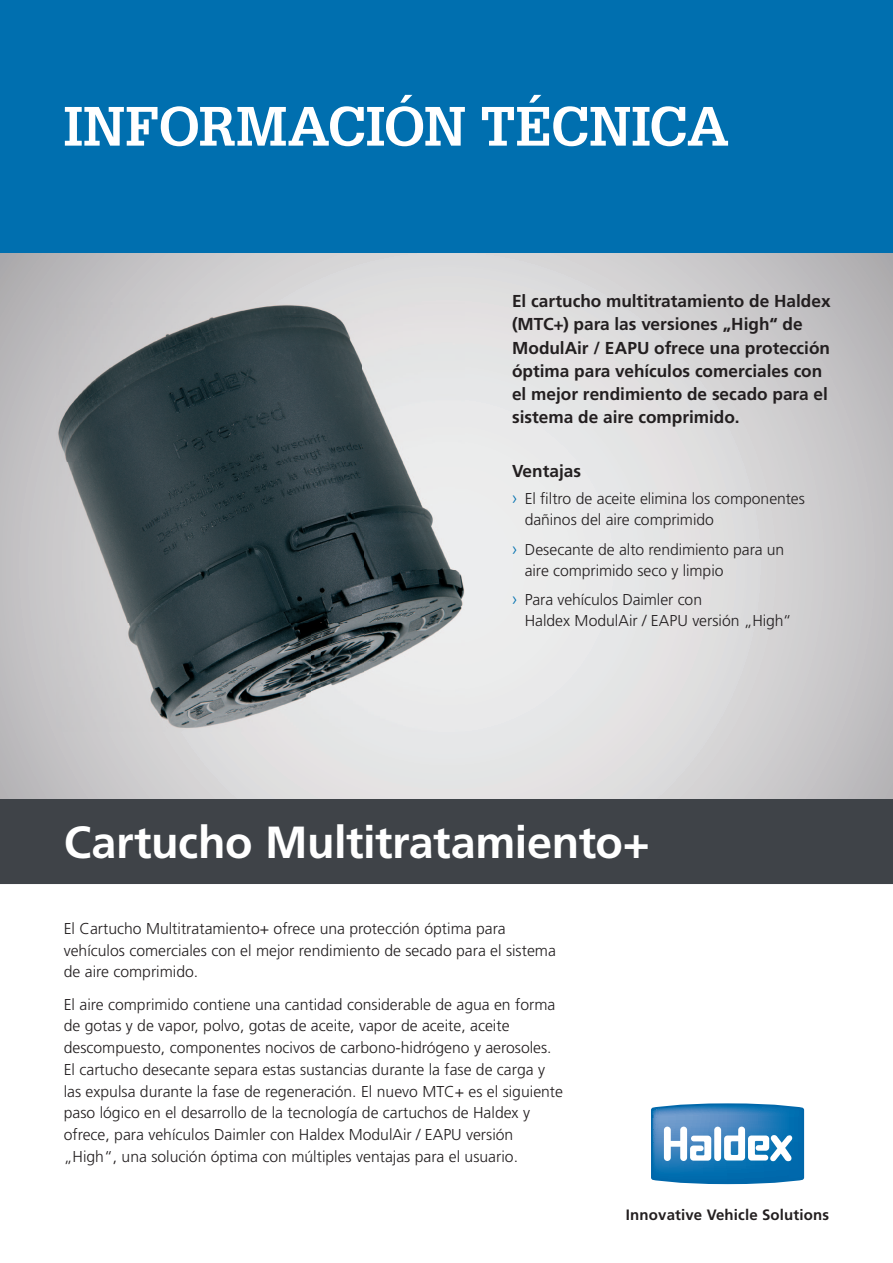
<style>
.page{position:relative;width:893px;height:1263px;background:#fff}
.page>*{position:absolute;margin:0;border:0;box-sizing:border-box;transform-origin:0 0}
.t1{font:700 54px "Glypha LT Pro";letter-spacing:-.015em;color:#fff}
.t2{font:700 45px "Frutiger LT";letter-spacing:-.01em;color:#fff}
.t3{font:700 17.25px/23.2px "Frutiger LT";color:#231f20}
.t4{font:300 15.75px/21.8px "Frutiger LT Pro";color:#231f20}
.t5{font:700 15px "Frutiger LT";letter-spacing:.01em;color:#231f20}
.s1{font-size:18px;color:#006faf}
</style>
<div class="page">
<svg style="left:0;top:253px;width:893px;height:547px;background:#d5d4d5"></svg>
<div style="left:0;top:0;width:893px;height:253px;background:#006faf"></div>
<div style="left:0;top:800px;width:893px;height:84px;background:#3f4348"></div>
<svg style="left:651px;top:1103px;width:153px;height:81px"></svg>
<img style="left:57px;top:302px;width:408px;height:429px">
<h1 class="t1" style="left:64px;top:93px;width:667px">INFORMACIÓN TÉCNICA</h1>
<p class="t3" style="left:512px;top:290px;width:320px">El cartucho multitratamiento de Haldex (MTC+) para las versiones „High“ de ModulAir / EAPU ofrece una protección óptima para vehículos comerciales con el mejor rendimiento de secado para el sistema de aire comprimido.</p>
<p class="t3" style="left:512px;top:459px;width:71px">Ventajas</p>
<p class="t4" style="left:525px;top:488px;width:281px;line-height:21px;text-indent:-13px"><span class="s1">›</span> El filtro de aceite elimina los componentes dañinos del aire comprimido</p>
<p class="t4" style="left:525px;top:539px;width:261px;line-height:21px;text-indent:-13px"><span class="s1">›</span> Desecante de alto rendimiento para un aire comprimido seco y limpio</p>
<p class="t4" style="left:525px;top:589px;width:268px;line-height:21px;text-indent:-13px"><span class="s1">›</span> Para vehículos Daimler con<br>Haldex ModulAir / EAPU versión „High“</p>
<h2 class="t2" style="left:64px;top:816px;width:587px">Cartucho Multitratamiento+</h2>
<p class="t4" style="left:64px;top:917px;width:494px">El Cartucho Multitratamiento+ ofrece una protección óptima para vehículos comerciales con el mejor rendimiento de secado para el sistema de aire comprimido.</p>
<p class="t4" style="left:64px;top:993px;width:501px">El aire comprimido contiene una cantidad considerable de agua en forma de gotas y de vapor, polvo, gotas de aceite, vapor de aceite, aceite descompuesto, componentes nocivos de carbono-hidrógeno y aerosoles.<br>El cartucho desecante separa estas sustancias durante la fase de carga y las expulsa durante la fase de regeneración. El nuevo MTC+ es el siguiente paso lógico en el desarrollo de la tecnología de cartuchos de Haldex y ofrece, para vehículos Daimler con Haldex ModulAir / EAPU versión „High“, una solución óptima con múltiples ventajas para el usuario.</p>
<p class="t5" style="left:626px;top:1206px;width:205px">Innovative Vehicle Solutions</p>
</div>
